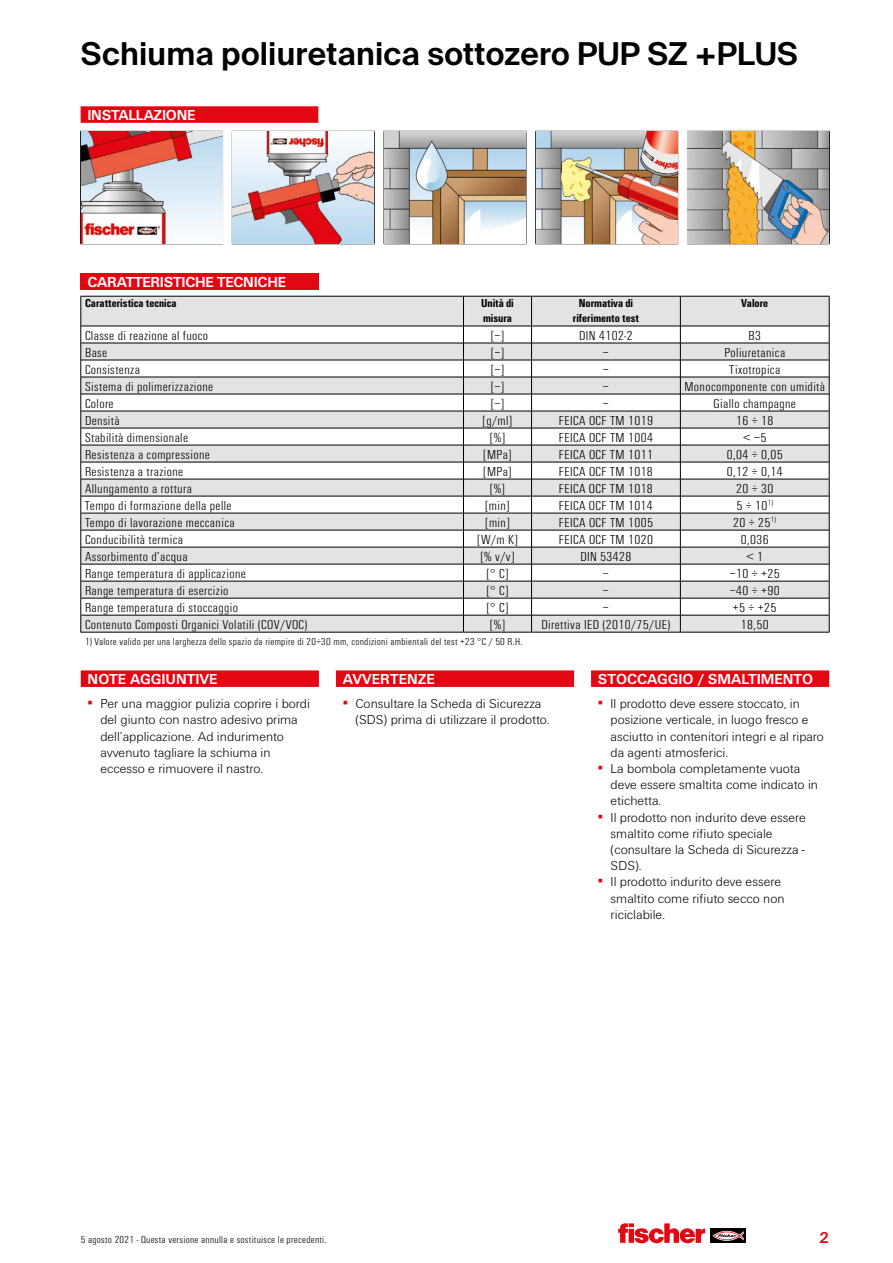
<style>
.page{position:relative;width:893px;height:1263px;background:#fff}
.page>*{position:absolute;margin:0;border:0;box-sizing:border-box;transform-origin:0 0}
.t1{font:600 31.5px "fischerstrong";letter-spacing:.005em;color:#000}
.t2{font:700 15px "Fi We";letter-spacing:-.01em;color:#fff}
.t3{font:600 15px "fischerstrong";color:#e30613}
.t4{font:300 condensed 13.5px "Fi We";letter-spacing:.025em;color:#000;scale:1.1 1}
.t5{font:300 13.5px/16.2px "Fi We";color:#000}
.t6{font:700 condensed 12px/14.4px "Fi We";color:#000}
.t7{font:300 condensed 10.5px "Fi We";letter-spacing:.025em;color:#000;scale:1.1 1}
.s1{font-weight:400;color:#e30613}
</style>
<div class="page">
<div style="left:711px;top:1229px;width:35px;height:14px;background:#000"></div>
<svg style="left:712px;top:1231px;width:32px;height:10px"></svg>
<svg style="left:618px;top:1223px;width:87px;height:20px"></svg>
<svg style="left:81px;top:106px;width:237px;height:17px;background:#e30d19"></svg>
<hr style="left:80px;top:131px;width:143px;height:1px;background:#000">
<hr style="left:80px;top:132px;width:1px;height:111px;background:#000">
<hr style="left:222px;top:132px;width:1px;height:111px;background:#000">
<hr style="left:80px;top:243px;width:143px;height:1px;background:#000">
<hr style="left:232px;top:131px;width:86px;height:1px;background:#000">
<hr style="left:232px;top:132px;width:1px;height:111px;background:#000">
<hr style="left:318px;top:131px;width:57px;height:1px;background:#000">
<hr style="left:374px;top:132px;width:1px;height:111px;background:#000">
<hr style="left:232px;top:243px;width:86px;height:1px;background:#000">
<hr style="left:318px;top:243px;width:57px;height:1px;background:#000">
<hr style="left:384px;top:131px;width:142px;height:1px;background:#000">
<hr style="left:526px;top:132px;width:1px;height:111px;background:#000">
<hr style="left:384px;top:243px;width:142px;height:1px;background:#000">
<hr style="left:535px;top:131px;width:143px;height:1px;background:#000">
<hr style="left:535px;top:132px;width:1px;height:111px;background:#000">
<hr style="left:677px;top:132px;width:1px;height:111px;background:#000">
<hr style="left:535px;top:243px;width:143px;height:1px;background:#000">
<hr style="left:687px;top:131px;width:143px;height:1px;background:#000">
<hr style="left:687px;top:132px;width:1px;height:111px;background:#000">
<hr style="left:829px;top:132px;width:1px;height:111px;background:#000">
<hr style="left:687px;top:243px;width:143px;height:1px;background:#000">
<img style="left:81px;top:132px;width:141px;height:111px">
<img style="left:233px;top:132px;width:141px;height:111px">
<img style="left:384px;top:132px;width:142px;height:111px">
<img style="left:536px;top:132px;width:141px;height:111px">
<img style="left:688px;top:132px;width:141px;height:111px">
<hr style="left:80px;top:632px;width:383px;height:1px;background:#000">
<hr style="left:463px;top:632px;width:68px;height:1px;background:#000">
<hr style="left:531px;top:632px;width:149px;height:1px;background:#000">
<hr style="left:680px;top:632px;width:150px;height:1px;background:#000">
<svg style="left:80px;top:296px;width:750px;height:336px"></svg>
<hr style="left:81px;top:326px;width:382px;height:1px;background:#000">
<hr style="left:463px;top:326px;width:68px;height:1px;background:#000">
<hr style="left:531px;top:326px;width:149px;height:1px;background:#000">
<hr style="left:680px;top:326px;width:149px;height:1px;background:#000">
<div style="left:81px;top:273px;width:238px;height:17px;background:#e30613"></div>
<div style="left:81px;top:670px;width:238px;height:17px;background:#e30613"></div>
<div style="left:591px;top:670px;width:238px;height:17px;background:#e30613"></div>
<div style="left:336px;top:670px;width:238px;height:17px;background:#e30613"></div>
<h1 class="t1" style="left:81px;top:36px;width:718px">Schiuma poliuretanica sottozero PUP SZ +PLUS</h1>
<p class="t2" style="left:87px;top:107px;width:110px">INSTALLAZIONE</p>
<p class="t2" style="left:88px;top:274px;width:200px">CARATTERISTICHE TECNICHE</p>
<p class="t6" style="left:85px;top:296px;width:93px">Caratteristica tecnica</p>
<p class="t6" style="left:481px;top:296px;width:34px">Unità di misura</p>
<p class="t6" style="left:573px;top:296px;width:68px;text-align:center">Normativa di riferimento test</p>
<p class="t6" style="left:741px;top:296px;width:28px">Valore</p>
<p class="t4" style="left:85px;top:328px;width:114px">Classe di reazione al fuoco</p>
<p class="t4" style="left:491px;top:328px;width:14px">[−]</p>
<p class="t4" style="left:579px;top:328px;width:50px">DIN 4102-2</p>
<p class="t4" style="left:748px;top:328px;width:13px">B3</p>
<p class="t4" style="left:85px;top:345px;width:22px">Base</p>
<p class="t4" style="left:491px;top:345px;width:14px">[−]</p>
<p class="t4" style="left:603px;top:345px;width:7px">−</p>
<p class="t4" style="left:724px;top:345px;width:57px">Poliuretanica</p>
<p class="t4" style="left:85px;top:362px;width:51px">Consistenza</p>
<p class="t4" style="left:491px;top:362px;width:14px">[−]</p>
<p class="t4" style="left:603px;top:362px;width:7px">−</p>
<p class="t4" style="left:729px;top:362px;width:48px">Tixotropica</p>
<p class="t4" style="left:85px;top:379px;width:118px">Sistema di polimerizzazione</p>
<p class="t4" style="left:491px;top:379px;width:14px">[−]</p>
<p class="t4" style="left:603px;top:379px;width:7px">−</p>
<p class="t4" style="left:684px;top:379px;width:129px">Monocomponente con umidità</p>
<p class="t4" style="left:85px;top:396px;width:28px">Colore</p>
<p class="t4" style="left:491px;top:396px;width:14px">[−]</p>
<p class="t4" style="left:603px;top:396px;width:7px">−</p>
<p class="t4" style="left:714px;top:396px;width:76px">Giallo champagne</p>
<p class="t4" style="left:85px;top:413px;width:33px">Densità</p>
<p class="t4" style="left:483px;top:413px;width:29px">[g/ml]</p>
<p class="t4" style="left:559px;top:413px;width:87px">FEICA OCF TM 1019</p>
<p class="t4" style="left:736px;top:413px;width:35px">16 ÷ 18</p>
<p class="t4" style="left:85px;top:430px;width:95px">Stabilità dimensionale</p>
<p class="t4" style="left:490px;top:430px;width:15px">[%]</p>
<p class="t4" style="left:559px;top:430px;width:87px">FEICA OCF TM 1004</p>
<p class="t4" style="left:743px;top:430px;width:22px">&lt; −5</p>
<p class="t4" style="left:85px;top:447px;width:115px">Resistenza a compressione</p>
<p class="t4" style="left:483px;top:447px;width:27px">[MPa]</p>
<p class="t4" style="left:559px;top:447px;width:87px">FEICA OCF TM 1011</p>
<p class="t4" style="left:727px;top:447px;width:52px">0,04 ÷ 0,05</p>
<p class="t4" style="left:85px;top:464px;width:91px">Resistenza a trazione</p>
<p class="t4" style="left:483px;top:464px;width:27px">[MPa]</p>
<p class="t4" style="left:559px;top:464px;width:87px">FEICA OCF TM 1018</p>
<p class="t4" style="left:727px;top:464px;width:52px">0,12 ÷ 0,14</p>
<p class="t4" style="left:85px;top:481px;width:99px">Allungamento a rottura</p>
<p class="t4" style="left:490px;top:481px;width:15px">[%]</p>
<p class="t4" style="left:559px;top:481px;width:87px">FEICA OCF TM 1018</p>
<p class="t4" style="left:736px;top:481px;width:35px">20 ÷ 30</p>
<p class="t4" style="left:85px;top:498px;width:135px">Tempo di formazione della pelle</p>
<p class="t4" style="left:485px;top:498px;width:24px">[min]</p>
<p class="t4" style="left:559px;top:498px;width:87px">FEICA OCF TM 1014</p>
<p class="t4" style="left:736px;top:498px;width:35px">5 ÷ 10<sup>1)</sup></p>
<p class="t4" style="left:85px;top:515px;width:137px">Tempo di lavorazione meccanica</p>
<p class="t4" style="left:485px;top:515px;width:24px">[min]</p>
<p class="t4" style="left:559px;top:515px;width:87px">FEICA OCF TM 1005</p>
<p class="t4" style="left:733px;top:515px;width:41px">20 ÷ 25<sup>1)</sup></p>
<p class="t4" style="left:85px;top:532px;width:91px">Conducibilità termica</p>
<p class="t4" style="left:477px;top:532px;width:38px">[W/m K]</p>
<p class="t4" style="left:559px;top:532px;width:87px">FEICA OCF TM 1020</p>
<p class="t4" style="left:741px;top:532px;width:27px">0,036</p>
<p class="t4" style="left:85px;top:549px;width:95px">Assorbimento d’acqua</p>
<p class="t4" style="left:480px;top:549px;width:32px">[% v/v]</p>
<p class="t4" style="left:580px;top:549px;width:48px">DIN 53428</p>
<p class="t4" style="left:746px;top:549px;width:17px">&lt; 1</p>
<p class="t4" style="left:85px;top:566px;width:148px">Range temperatura di applicazione</p>
<p class="t4" style="left:486px;top:566px;width:22px">[° C]</p>
<p class="t4" style="left:603px;top:566px;width:7px">−</p>
<p class="t4" style="left:730px;top:566px;width:47px">−10 ÷ +25</p>
<p class="t4" style="left:85px;top:583px;width:132px">Range temperatura di esercizio</p>
<p class="t4" style="left:486px;top:583px;width:22px">[° C]</p>
<p class="t4" style="left:603px;top:583px;width:7px">−</p>
<p class="t4" style="left:730px;top:583px;width:47px">−40 ÷ +90</p>
<p class="t4" style="left:85px;top:600px;width:141px">Range temperatura di stoccaggio</p>
<p class="t4" style="left:486px;top:600px;width:22px">[° C]</p>
<p class="t4" style="left:603px;top:600px;width:7px">−</p>
<p class="t4" style="left:733px;top:600px;width:41px">+5 ÷ +25</p>
<p class="t4" style="left:85px;top:617px;width:204px">Contenuto Composti Organici Volatili (COV/VOC)</p>
<p class="t4" style="left:490px;top:617px;width:15px">[%]</p>
<p class="t4" style="left:541px;top:617px;width:119px">Direttiva IED (2010/75/UE)</p>
<p class="t4" style="left:741px;top:617px;width:27px">18,50</p>
<p class="t7" style="left:85px;top:635px;width:399px">1) Valore valido per una larghezza dello spazio da riempire di 20÷30 mm, condizioni ambientali del test +23 °C / 50 R.H.</p>
<p class="t2" style="left:88px;top:670px;width:132px">NOTE AGGIUNTIVE</p>
<p class="t5" style="left:100px;top:696px;width:211px;text-indent:-13px"><span class="s1">▪</span> Per una maggior pulizia coprire i bordi del giunto con nastro adesivo prima dell’applicazione. Ad indurimento avvenuto tagliare la schiuma in eccesso e rimuovere il nastro.</p>
<p class="t2" style="left:598px;top:670px;width:217px">STOCCAGGIO / SMALTIMENTO</p>
<p class="t5" style="left:611px;top:696px;width:215px;text-indent:-13px"><span class="s1">▪</span> Il prodotto deve essere stoccato, in posizione verticale, in luogo fresco e asciutto in contenitori integri e al riparo da agenti atmosferici.</p>
<p class="t5" style="left:611px;top:761px;width:209px;text-indent:-13px"><span class="s1">▪</span> La bombola completamente vuota deve essere smaltita come indicato in etichetta.</p>
<p class="t5" style="left:611px;top:809px;width:197px;text-indent:-13px"><span class="s1">▪</span> Il prodotto non indurito deve essere smaltito come rifiuto speciale (consultare la Scheda di Sicurezza -<br>SDS).</p>
<p class="t5" style="left:611px;top:874px;width:175px;text-indent:-13px"><span class="s1">▪</span> Il prodotto indurito deve essere smaltito come rifiuto secco non riciclabile.</p>
<p class="t2" style="left:343px;top:670px;width:94px">AVVERTENZE</p>
<p class="t5" style="left:355px;top:696px;width:196px;text-indent:-13px"><span class="s1">▪</span> Consultare la Scheda di Sicurezza (SDS) prima di utilizzare il prodotto.</p>
<p class="t7" style="left:81px;top:1234px;width:225px">5 agosto 2021 - Questa versione annulla e sostituisce le precedenti.</p>
<p class="t3" style="left:819px;top:1229px;width:12px">2</p>
</div>
